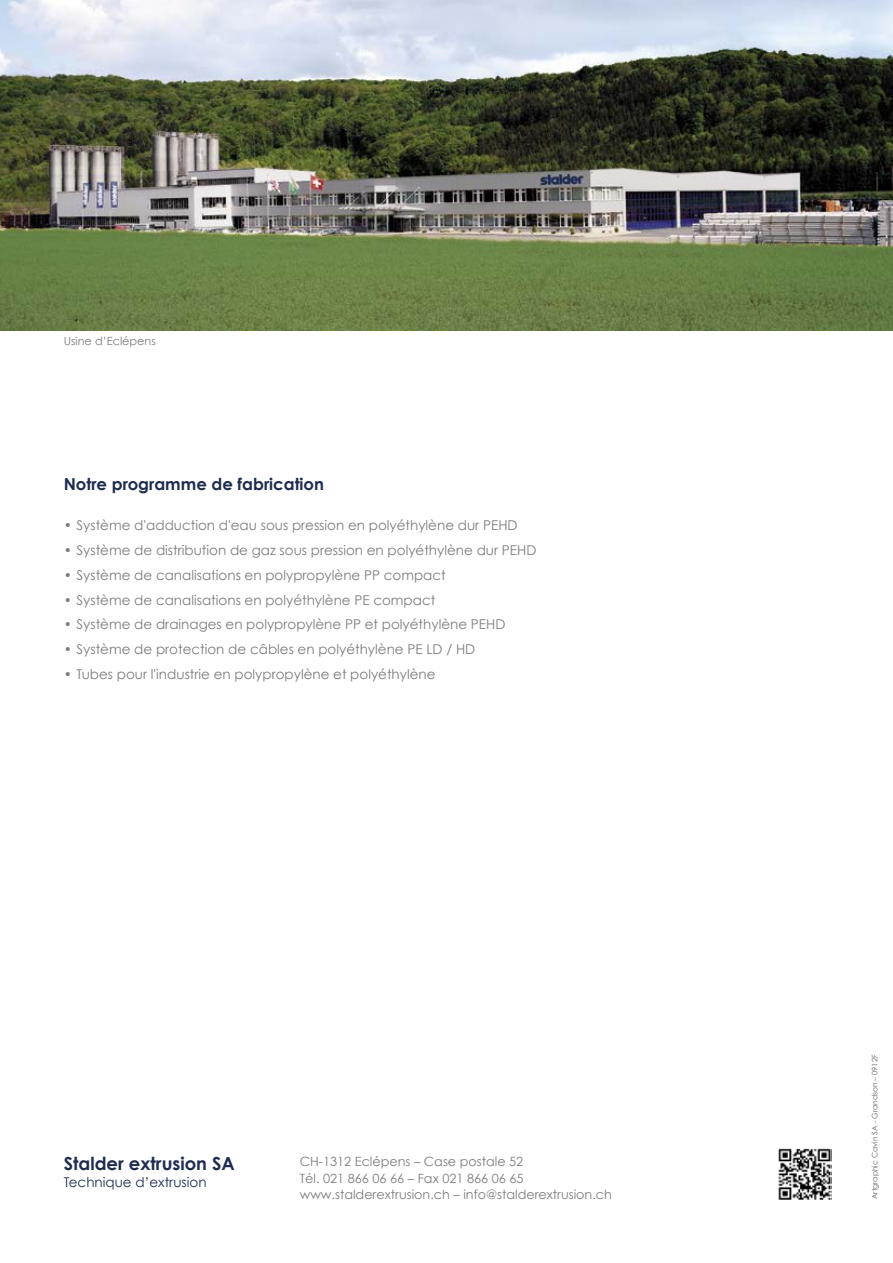
<style>
.page{position:relative;width:893px;height:1263px;background:#fff}
.page>*{position:absolute;margin:0;border:0;box-sizing:border-box;transform-origin:0 0}
.t1{font:700 18px "Century Gothic";color:#1d2c4f}
.t2{font:700 16.5px "Century Gothic";color:#1d2c4f}
.t3{font:13.5px "Century Gothic";color:#7c7c7c}
.t4{font:13.5px "Century Gothic";color:#1d2c4f}
.t5{font:12.75px/16.2px "Century Gothic";color:#7c7c7c}
.t6{font:11.25px "Century Gothic";color:#7c7c7c}
.t7{font:7.5px "Century Gothic";color:#636363}
</style>
<div class="page">
<img style="left:0;top:0;width:893px;height:330px">
<img style="left:778px;top:1148px;width:53px;height:52px">
<p class="t6" style="left:64px;top:334px;width:94px">Usine d’Eclépens</p>
<p class="t2" style="left:64px;top:473px;width:262px">Notre programme de fabrication</p>
<p class="t3" style="left:64px;top:517px;width:455px">• Système d'adduction d'eau sous pression en polyéthylène dur PEHD</p>
<p class="t3" style="left:64px;top:542px;width:474px">• Système de distribution de gaz sous pression en polyéthylène dur PEHD</p>
<p class="t3" style="left:64px;top:567px;width:384px">• Système de canalisations en polypropylène PP compact</p>
<p class="t3" style="left:64px;top:591px;width:373px">• Système de canalisations en polyéthylène PE compact</p>
<p class="t3" style="left:64px;top:616px;width:443px">• Système de drainages en polypropylène PP et polyéthylène PEHD</p>
<p class="t3" style="left:64px;top:641px;width:413px">• Système de protection de câbles en polyéthylène PE LD / HD</p>
<p class="t3" style="left:64px;top:666px;width:373px">• Tubes pour l'industrie en polypropylène et polyéthylène</p>
<h1 class="t1" style="left:64px;top:1152px;width:173px">Stalder extrusion SA</h1>
<p class="t4" style="left:64px;top:1173px;width:144px">Technique d’extrusion</p>
<p class="t5" style="left:300px;top:1153px;width:314px">CH-1312 Eclépens – Case postale 52<br>Tél. 021 866 06 66 – Fax 021 866 06 65 www.stalderextrusion.ch – info@stalderextrusion.ch</p>
<p class="t7" style="left:870px;top:1199px;width:146px;rotate:-90deg">Artgraphic Cavin SA - Grandson – 0912F</p>
</div>
